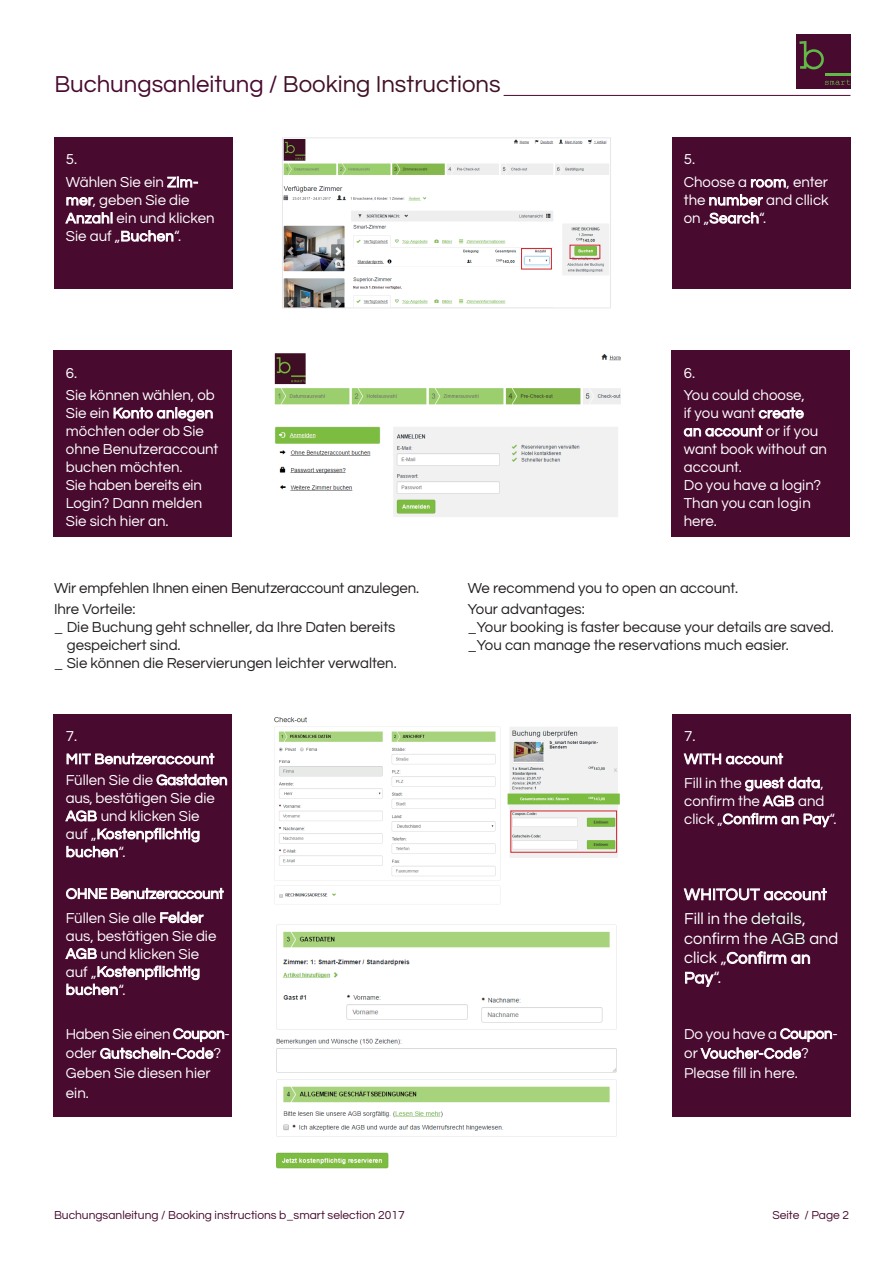
<style>
.page{position:relative;width:893px;height:1263px;background:#fff}
.page>*{position:absolute;margin:0;border:0;box-sizing:border-box;transform-origin:0 0}
.t1{font:24px "Questrial";color:#411227}
.t2{font:16.5px/19.8px "Questrial";letter-spacing:.01em;color:#fff}
.t3{font:15px/18px "Questrial";color:#fff}
.t4{font:15px/21px "Questrial";color:#231f20}
.t5{font:15px/22.5px "Questrial";letter-spacing:.02em;color:#fff}
.t6{font:12px "Questrial";color:#490a30}
.s1{color:#490a30}
</style>
<div class="page">
<img style="left:274px;top:353px;width:346px;height:164px">
<img style="left:274px;top:717px;width:346px;height:187px">
<img style="left:276px;top:924px;width:341px;height:245px">
<div style="left:510px;top:810px;width:107px;height:43px;border:1px solid #d1232a"></div>
<img style="left:284px;top:139px;width:325px;height:167px">
<div style="left:282px;top:137px;width:329px;height:171px;border:1px solid #e6e7e9"></div>
<div style="left:521px;top:248px;width:31px;height:21px;border:1px solid #d1232a"></div>
<div style="left:570px;top:245px;width:30px;height:14px;border:1px solid #d1232a"></div>
<hr style="left:504px;top:95px;width:346px;height:1px;background:#490a30">
<div style="left:796px;top:34px;width:54px;height:54px;background:#490a30"></div>
<svg style="left:825px;top:80px;width:25px;height:5px"></svg>
<svg style="left:799px;top:41px;width:25px;height:28px"></svg>
<hr style="left:825px;top:73px;width:25px;height:2px;background:#60bb46">
<div style="left:54px;top:137px;width:179px;height:152px;background:#490a30"></div>
<svg style="left:167px;top:177px;width:31px;height:11px"></svg>
<svg style="left:66px;top:197px;width:27px;height:9px"></svg>
<svg style="left:65px;top:212px;width:47px;height:12px"></svg>
<svg style="left:121px;top:230px;width:52px;height:12px"></svg>
<div style="left:672px;top:137px;width:178px;height:152px;background:#490a30"></div>
<svg style="left:751px;top:179px;width:35px;height:9px"></svg>
<svg style="left:709px;top:194px;width:54px;height:12px"></svg>
<svg style="left:709px;top:212px;width:50px;height:12px"></svg>
<div style="left:54px;top:351px;width:178px;height:186px;background:#490a30"></div>
<svg style="left:114px;top:407px;width:99px;height:15px"></svg>
<div style="left:671px;top:351px;width:179px;height:186px;background:#490a30"></div>
<svg style="left:759px;top:407px;width:45px;height:12px"></svg>
<svg style="left:684px;top:425px;width:79px;height:12px"></svg>
<div style="left:54px;top:714px;width:178px;height:403px;background:#490a30"></div>
<svg style="left:67px;top:753px;width:147px;height:11px"></svg>
<svg style="left:157px;top:774px;width:70px;height:11px"></svg>
<svg style="left:65px;top:810px;width:32px;height:11px"></svg>
<svg style="left:66px;top:828px;width:133px;height:29px"></svg>
<div style="left:672px;top:714px;width:178px;height:403px;background:#490a30"></div>
<svg style="left:66px;top:888px;width:158px;height:11px"></svg>
<svg style="left:160px;top:911px;width:44px;height:12px"></svg>
<svg style="left:65px;top:948px;width:32px;height:11px"></svg>
<svg style="left:66px;top:965px;width:133px;height:30px"></svg>
<svg style="left:100px;top:1028px;width:124px;height:31px"></svg>
<svg style="left:684px;top:753px;width:99px;height:11px"></svg>
<svg style="left:745px;top:777px;width:75px;height:29px"></svg>
<svg style="left:723px;top:813px;width:107px;height:14px"></svg>
<svg style="left:684px;top:888px;width:143px;height:12px"></svg>
<svg style="left:751px;top:912px;width:51px;height:12px"></svg>
<svg style="left:770px;top:932px;width:35px;height:12px"></svg>
<svg style="left:727px;top:951px;width:83px;height:13px"></svg>
<svg style="left:685px;top:972px;width:29px;height:15px"></svg>
<svg style="left:700px;top:1028px;width:132px;height:31px"></svg>
<h1 class="t1" style="left:54px;top:72px;width:448px"><span class="s1">Buchungsanleitung /</span> Booking Instructions</h1>
<p class="t3" style="left:66px;top:147px;width:134px;line-height:23.4px">5.<br>Wählen Sie ein Zim-</p>
<p class="t3" style="left:66px;top:191px;width:150px">mer, geben Sie die<br>Anzahl ein und klicken<br>Sie auf „Buchen“.</p>
<p class="t3" style="left:66px;top:362px;width:150px;line-height:22.5px">6.<br>Sie können wählen, ob</p>
<p class="t3" style="left:66px;top:404px;width:154px">Sie ein Konto anlegen möchten oder ob Sie ohne Benutzeraccount buchen möchten.<br>Sie haben bereits ein<br>Login? Dann melden<br>Sie sich hier an.</p>
<p class="t3" style="left:684px;top:147px;width:146px;line-height:23.4px">5.<br>Choose a room, enter</p>
<p class="t3" style="left:684px;top:191px;width:146px">the number and cllick on „Search“.</p>
<p class="t3" style="left:684px;top:362px;width:123px;line-height:22.5px">6.<br>You could choose,</p>
<p class="t3" style="left:684px;top:404px;width:145px">if you want create<br>an account or if you want book without an account.<br>Do you have a login?<br>Than you can login here.</p>
<p class="t4" style="left:54px;top:578px;width:367px">Wir empfehlen Ihnen einen Benutzeraccount anzulegen.<br>Ihre Vorteile:</p>
<p class="t4" style="left:54px;top:617px;width:343px">_ Die Buchung geht schneller, da Ihre Daten bereits</p>
<p class="t4" style="left:67px;top:635px;width:115px">gespeichert sind.</p>
<p class="t4" style="left:54px;top:653px;width:344px">_ Sie können die Reservierungen leichter verwalten.</p>
<p class="t5" style="left:66px;top:725px;width:150px">7.<br>MIT Benutzeraccount</p>
<p class="t3" style="left:66px;top:771px;width:163px">Füllen Sie die Gastdaten aus, bestätigen Sie die<br>AGB und klicken Sie<br>auf „Kostenpflichtig buchen“.</p>
<p class="t3" style="left:66px;top:882px;width:159px;line-height:24px">OHNE Benutzeraccount<br>Füllen Sie alle Felder</p>
<p class="t3" style="left:66px;top:927px;width:152px">aus, bestätigen Sie die<br>AGB und klicken Sie auf „Kostenpflichtig buchen“.</p>
<p class="t3" style="left:66px;top:1024px;width:165px;line-height:19.8px">Haben Sie einen Coupon&shy;oder Gutschein-Code?<br>Geben Sie diesen hier ein.</p>
<p class="t4" style="left:468px;top:578px;width:272px">We recommend you to open an account.<br>Your advantages:</p>
<p class="t4" style="left:468px;top:619px;width:368px;line-height:18px">_Your booking is faster because your details are saved. _You can manage the reservations much easier.</p>
<p class="t3" style="left:684px;top:728px;width:13px">7.</p>
<p class="t5" style="left:684px;top:747px;width:141px;line-height:24px">WITH account<br>Fill in the guest data,</p>
<p class="t3" style="left:684px;top:792px;width:154px">confirm the AGB and click „Confirm an Pay“.</p>
<p class="t2" style="left:684px;top:883px;width:144px;line-height:24px">WHITOUT account<br>Fill in the details,</p>
<p class="t2" style="left:684px;top:929px;width:156px">confirm the AGB and click „Confirm an<br>Pay“.</p>
<p class="t3" style="left:684px;top:1024px;width:155px;line-height:19.8px">Do you have a Coupon&shy;or Voucher-Code?<br>Please fill in here.</p>
<p class="t6" style="left:54px;top:1209px;width:352px">Buchungsanleitung / Booking instructions b_smart selection 2017</p>
<p class="t6" style="left:772px;top:1209px;width:78px">Seite / Page 2</p>
</div>
